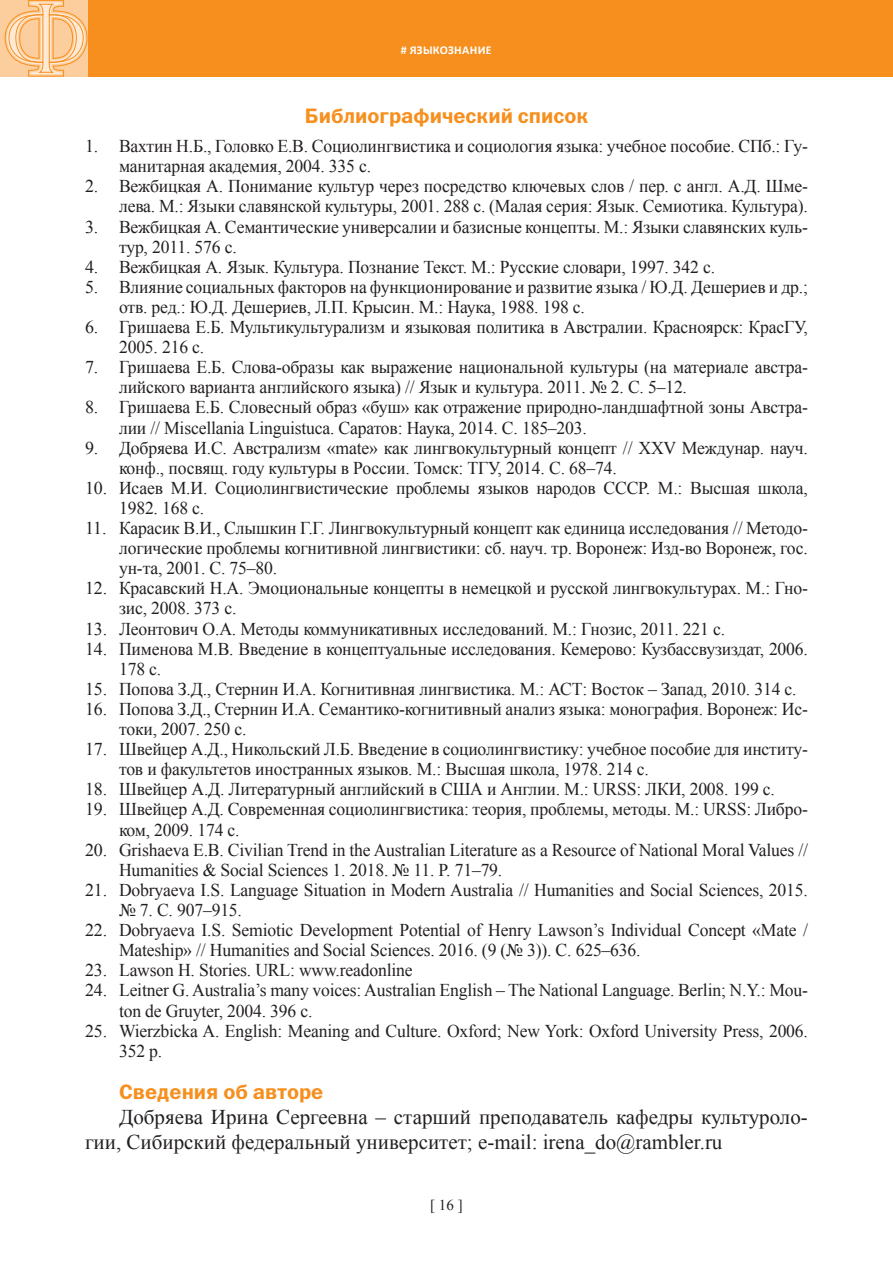
<style>
.page{position:relative;width:893px;height:1263px;background:#fff}
.page>*{position:absolute;margin:0;border:0;box-sizing:border-box;transform-origin:0 0}
.t1{font:21px/25.2px "Times New Roman";color:#231f20}
.t2{font:21px "ez Franklin Goth Demi";color:#f68f1e}
.t3{font:18px/20.1px "Times New Roman";letter-spacing:-.01em;color:#231f20}
.t4{font:15px "Times New Roman";color:#231f20}
.t5{font:700 12px "Calibri";letter-spacing:.03em;color:#fff}
</style>
<div class="page">
<div style="left:0;top:0;width:893px;height:77px;background:#f68f1e"></div>
<div style="left:0;top:0;width:88px;height:77px;background:#fdce9d"></div>
<svg style="left:4px;top:0;width:84px;height:77px"></svg>
<p class="t5" style="left:401px;top:43px;width:92px"># ЯЗЫКОЗНАНИЕ</p>
<p class="t2" style="left:305px;top:104px;width:285px">Библиографический список</p>
<p class="t3" style="left:119px;top:136px;width:690px;text-indent:-34px">1. Вахтин Н.Б., Головко Е.В. Социолингвистика и социология языка: учебное пособие. СПб.: Гу&shy;манитарная академия, 2004. 335 с.</p>
<p class="t3" style="left:85px;top:176px;width:724px;text-align:right">2. Вежбицкая А. Понимание культур через посредство ключевых слов / пер. с англ. А.Д. Шме&shy;лева. М.: Языки славянской культуры, 2001. 288 с. (Малая серия: Язык. Семиотика. Культура).</p>
<p class="t3" style="left:119px;top:216px;width:690px;text-indent:-34px">3. Вежбицкая А. Семантические универсалии и базисные концепты. М.: Языки славянских куль&shy;тур, 2011. 576 с.</p>
<p class="t3" style="left:85px;top:256px;width:632px">4. Вежбицкая А. Язык. Культура. Познание Текст. М.: Русские словари, 1997. 342 с.</p>
<p class="t3" style="left:119px;top:276px;width:690px;text-indent:-34px">5. Влияние социальных факторов на функционирование и развитие языка / Ю.Д. Дешериев и др.; отв. ред.: Ю.Д. Дешериев, Л.П. Крысин. М.: Наука, 1988. 198 с.</p>
<p class="t3" style="left:119px;top:317px;width:690px;text-indent:-34px">6. Гришаева Е.Б. Мультикультурализм и языковая политика в Австралии. Красноярск: КрасГУ,<br>2005. 216 с.</p>
<p class="t3" style="left:119px;top:357px;width:690px;text-indent:-34px">7. Гришаева Е.Б. Слова-образы как выражение национальной культуры (на материале австра&shy;лийского варианта английского языка) // Язык и культура. 2011. № 2. С. 5–12.</p>
<p class="t3" style="left:119px;top:397px;width:690px;text-indent:-34px">8. Гришаева Е.Б. Словесный образ «буш» как отражение природно-ландшафтной зоны Австра&shy;лии // Miscellania Linguistuca. Саратов: Наука, 2014. С. 185–203.</p>
<p class="t3" style="left:119px;top:437px;width:690px;text-indent:-34px">9. Добряева И.С. Австрализм «mate» как лингвокультурный концепт // XXV Междунар. науч. конф., посвящ. году культуры в России. Томск: ТГУ, 2014. C. 68–74.</p>
<p class="t3" style="left:119px;top:477px;width:690px;text-indent:-34px">10. Исаев M.И. Социолингвистические проблемы языков народов СССР. М.: Высшая школа,<br>1982. 168 с.</p>
<p class="t3" style="left:119px;top:518px;width:690px;text-align:justify;text-indent:-34px">11. Карасик В.И., Слышкин Г.Г. Лингвокультурный концепт как единица исследования // Методо&shy;логические проблемы когнитивной лингвистики: сб. науч. тр. Воронеж: Изд-во Воронеж, гос. ун-та, 2001. С. 75–80.</p>
<p class="t3" style="left:119px;top:578px;width:690px;text-indent:-34px">12. Красавский Н.А. Эмоциональные концепты в немецкой и русской лингвокультурах. М.: Гно&shy;зис, 2008. 373 с.</p>
<p class="t3" style="left:85px;top:618px;width:642px">13. Леонтович О.А. Методы коммуникативных исследований. М.: Гнозис, 2011. 221 с.</p>
<p class="t3" style="left:119px;top:638px;width:690px;text-indent:-34px">14. Пименова М.В. Введение в концептуальные исследования. Кемерово: Кузбассвузиздат, 2006.<br>178 с.</p>
<p class="t3" style="left:85px;top:678px;width:713px">15. Попова З.Д., Стернин И.А. Когнитивная лингвистика. М.: АСТ: Восток – Запад, 2010. 314 с.</p>
<p class="t3" style="left:119px;top:699px;width:690px;text-indent:-34px">16. Попова З.Д., Стернин И.А. Семантико-когнитивный анализ языка: монография. Воронеж: Ис&shy;токи, 2007. 250 с.</p>
<p class="t3" style="left:119px;top:739px;width:690px;text-indent:-34px">17. Швейцер А.Д., Никольский Л.Б. Введение в социолингвистику: учебное пособие для институ&shy;тов и факультетов иностранных языков. М.: Высшая школа, 1978. 214 с.</p>
<p class="t3" style="left:85px;top:779px;width:691px">18. Швейцер А.Д. Литературный английский в США и Англии. М.: URSS: ЛКИ, 2008. 199 с.</p>
<p class="t3" style="left:119px;top:799px;width:690px;text-indent:-34px">19. Швейцер А.Д. Современная социолингвистика: теория, проблемы, методы. М.: URSS: Либро&shy;ком, 2009. 174 с.</p>
<p class="t3" style="left:119px;top:839px;width:690px;text-indent:-34px">20. Grishaeva E.B. Civilian Trend in the Australian Literature as a Resource of National Moral Values //<br>Humanities &amp; Social Sciences 1. 2018. № 11. P. 71–79.</p>
<p class="t3" style="left:119px;top:879px;width:690px;text-indent:-34px">21. Dobryaeva I.S. Language Situation in Modern Australia // Humanities and Social Sciences, 2015. № 7. C. 907–915.</p>
<p class="t3" style="left:119px;top:920px;width:690px;text-indent:-34px">22. Dobryaeva I.S. Semiotic Development Potential of Henry Lawson’s Individual Concept «Mate /<br>Mateship» // Humanities and Social Sciences. 2016. (9 (№ 3)). C. 625–636.</p>
<p class="t3" style="left:85px;top:960px;width:329px">23. Lawson H. Stories. URL: www.readonline</p>
<p class="t3" style="left:119px;top:980px;width:690px;text-indent:-34px">24. Leitner G. Australia’s many voices: Australian English – The National Language. Berlin; N.Y.: Mou&shy;ton de Gruyter, 2004. 396 с.</p>
<p class="t3" style="left:119px;top:1020px;width:690px;text-indent:-34px">25. Wierzbicka A. English: Meaning and Culture. Oxford; New York: Oxford University Press, 2006.<br>352 p.</p>
<p class="t2" style="left:119px;top:1079px;width:206px">Сведения об авторе</p>
<p class="t1" style="left:85px;top:1104px;width:724px;text-indent:34px">Добряева Ирина Сергеевна – старший преподаватель кафедры культуроло&shy;гии, Сибирский федеральный университет; e-mail: irena_do@rambler.ru</p>
<p class="t4" style="left:430px;top:1194px;width:34px">[ 16 ]</p>
</div>
